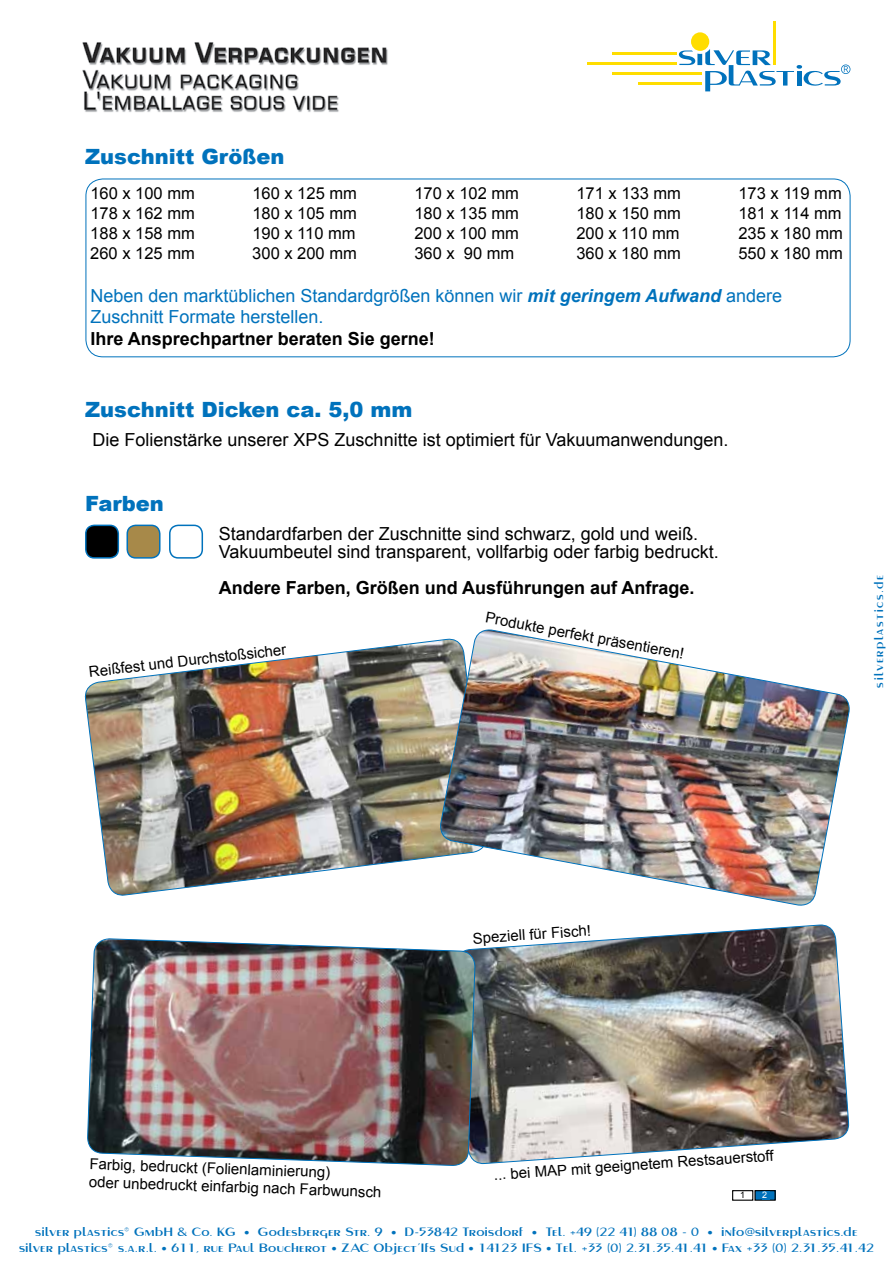
<style>
.page{position:relative;width:893px;height:1263px;background:#fff}
.page>*{position:absolute;margin:0;border:0;box-sizing:border-box;transform-origin:0 0}
.t1{font:900 21px "Arial";color:#0072bc}
.t2{font:18px/18px "Arial";color:#000}
.t3{font:18px/21.6px "Arial";color:#0072bc}
.t4{font:700 18px "Arial";color:#000}
.t5{font:16.5px "Arial";color:#000}
.t6{font:15px/18px "Arial";color:#000}
.t7{font:12px/15.6px "Paquete S Si";letter-spacing:.03em;color:#0072bc;text-align:center;scale:1.1 1}
.t8{font:12px "Paquete S Si";letter-spacing:.135em;color:#0072bc}
.t9{font:9px "Arial";color:#000}
.t10{font:9px "Arial";color:#fff}
.s1{font-weight:700;font-style:italic}
</style>
<div class="page">
<hr style="left:612px;top:72px;width:90px;height:3px;background:#fd0">
<div style="left:691px;top:32px;width:18px;height:19px;background:#fd0;border-radius:50%"></div>
<hr style="left:773px;top:21px;width:3px;height:44px;background:#fd0">
<hr style="left:612px;top:52px;width:64px;height:2px;background:#fd0">
<hr style="left:638px;top:82px;width:64px;height:3px;background:#fd0">
<hr style="left:587px;top:62px;width:89px;height:3px;background:#fd0">
<svg style="left:679px;top:49px;width:171px;height:42px"></svg>
<img style="left:82px;top:42px;width:306px;height:70px">
<img style="left:476px;top:924px;width:374px;height:241px">
<div style="left:86px;top:525px;width:32px;height:33px;background:#000;border-radius:9px"></div>
<div style="left:85px;top:525px;width:34px;height:34px;border:2px solid #0072bc;border-radius:9px"></div>
<div style="left:127px;top:525px;width:33px;height:33px;background:#a78949;border-radius:9px"></div>
<div style="left:126px;top:525px;width:35px;height:34px;border:2px solid #0072bc;border-radius:9px"></div>
<div style="left:169px;top:525px;width:34px;height:34px;border:2px solid #0072bc;border-radius:9px"></div>
<div style="left:86px;top:179px;width:764px;height:178px;border:1px solid #0072bc;border-radius:17px"></div>
<img style="left:84px;top:640px;width:354px;height:256px">
<img style="left:438px;top:629px;width:412px;height:277px">
<img style="left:87px;top:938px;width:389px;height:228px">
<div style="left:732px;top:1190px;width:21px;height:11px;border:1px solid #000"></div>
<div style="left:755px;top:1191px;width:20px;height:9px;background:#0072bc"></div>
<div style="left:754px;top:1190px;width:22px;height:11px;border:1px solid #000"></div>
<div style="left:762px;top:1192px;width:8px;height:8px;background:#0072bc"></div>
<h1 class="t1" style="left:85px;top:142px;width:201px">Zuschnitt Größen</h1>
<h3 class="t5" style="left:90px;top:183px;width:106px">160 x 100 mm</h3>
<h3 class="t5" style="left:252px;top:183px;width:106px">160 x 125 mm</h3>
<h3 class="t5" style="left:414px;top:183px;width:106px">170 x 102 mm</h3>
<h3 class="t5" style="left:576px;top:183px;width:106px">171 x 133 mm</h3>
<h3 class="t5" style="left:738px;top:183px;width:105px">173 x 119 mm</h3>
<h3 class="t5" style="left:90px;top:202px;width:106px">178 x 162 mm</h3>
<h3 class="t5" style="left:252px;top:202px;width:106px">180 x 105 mm</h3>
<h3 class="t5" style="left:414px;top:202px;width:106px">180 x 135 mm</h3>
<h3 class="t5" style="left:576px;top:202px;width:106px">180 x 150 mm</h3>
<h3 class="t5" style="left:738px;top:202px;width:105px">181 x 114 mm</h3>
<h3 class="t5" style="left:90px;top:222px;width:106px">188 x 158 mm</h3>
<h3 class="t5" style="left:252px;top:222px;width:105px">190 x 110 mm</h3>
<h3 class="t5" style="left:414px;top:222px;width:106px">200 x 100 mm</h3>
<h3 class="t5" style="left:576px;top:222px;width:105px">200 x 110 mm</h3>
<h3 class="t5" style="left:738px;top:222px;width:106px">235 x 180 mm</h3>
<h3 class="t5" style="left:90px;top:242px;width:106px">260 x 125 mm</h3>
<h3 class="t5" style="left:252px;top:242px;width:106px">300 x 200 mm</h3>
<h3 class="t5" style="left:414px;top:242px;width:101px">360 x 90 mm</h3>
<h3 class="t5" style="left:576px;top:242px;width:106px">360 x 180 mm</h3>
<h3 class="t5" style="left:738px;top:242px;width:106px">550 x 180 mm</h3>
<h2 class="t3" style="left:90px;top:285px;width:693px">Neben den marktüblichen Standardgrößen können wir <span class="s1">mit geringem Aufwand</span> andere<br>Zuschnitt Formate herstellen.</h2>
<h2 class="t4" style="left:90px;top:327px;width:346px">Ihre Ansprechpartner beraten Sie gerne!</h2>
<h1 class="t1" style="left:85px;top:394px;width:329px">Zuschnitt Dicken ca. 5,0 mm</h1>
<h2 class="t2" style="left:93px;top:431px;width:637px">Die Folienstärke unserer XPS Zuschnitte ist optimiert für Vakuumanwendungen.</h2>
<h1 class="t1" style="left:85px;top:488px;width:80px">Farben</h1>
<h2 class="t2" style="left:219px;top:524px;width:501px">Standardfarben der Zuschnitte sind schwarz, gold und weiß.<br>Vakuumbeutel sind transparent, vollfarbig oder farbig bedruckt.</h2>
<h2 class="t4" style="left:219px;top:575px;width:477px">Andere Farben, Größen und Ausführungen auf Anfrage.</h2>
<p class="t6" style="left:88px;top:662px;width:200px;rotate:-6deg">Reißfest und Durchstoßsicher</p>
<p class="t6" style="left:488px;top:607px;width:203px;rotate:11deg">Produkte perfekt präsentieren!</p>
<p class="t6" style="left:472px;top:929px;width:120px;rotate:-4deg">Speziell für Fisch!</p>
<p class="t6" style="left:90px;top:1155px;width:294px;rotate:2deg">Farbig, bedruckt (Folienlaminierung)<br>oder unbedruckt einfarbig nach Farbwunsch</p>
<p class="t6" style="left:493px;top:1166px;width:282px;rotate:-4deg">... bei MAP mit geeignetem Restsauerstoff</p>
<p class="t9" style="left:740px;top:1189px;width:7px">1</p>
<p class="t10" style="left:762px;top:1189px;width:7px">2</p>
<p class="t8" style="left:872px;top:688px;width:114px;rotate:-90deg">silverplastics.de</p>
<p class="t7" style="left:19px;top:1224px;width:778px">silver plastics® GmbH &amp; Co. KG • Godesberger Str. 9 • D-53842 Troisdorf • Tel. +49 (22 41) 88 08 - 0 • info@silverplastics.de silver plastics® s.a.r.l. • 611, rue Paul Boucherot • ZAC Object’Ifs Sud • 14123 IFS • Tel. +33 (0) 2.31.35.41.41 • Fax +33 (0) 2.31.35.41.42</p>
</div>
